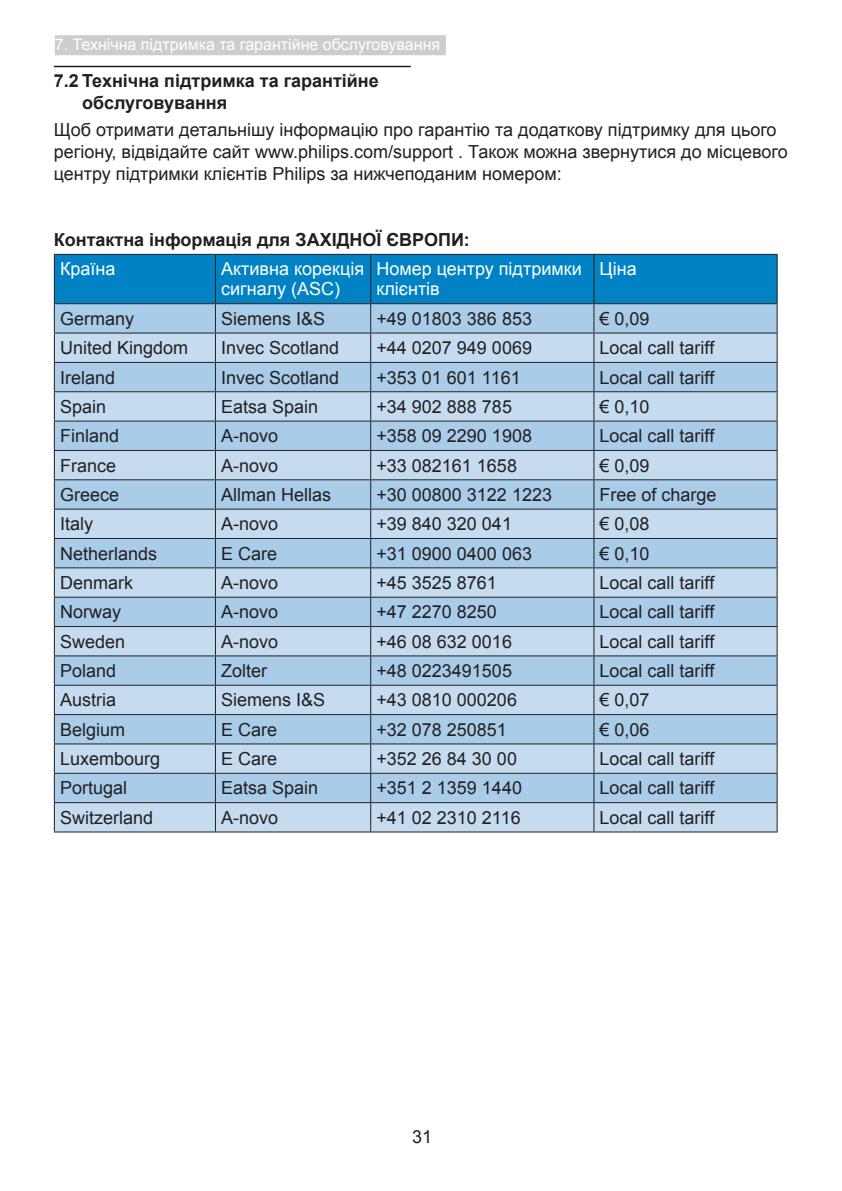
<style>
.page{position:relative;width:842px;height:1191px;background:#fff}
.page>*{position:absolute;margin:0;border:0;box-sizing:border-box;transform-origin:0 0}
.t1{font:18px/22px "Arial";color:#231f20}
.t2{font:18px/20px "Arial";color:#fff}
.Heading_3{font:700 18px/22px "Arial";color:#231f20}
.段落样式1{font:700 18px "Arial";color:#231f20}
.t3{font:16px "Arial";color:#fff}
</style>
<div class="page">
<div style="left:55px;top:35px;width:391px;height:20px;background:#cdcdcd"></div>
<hr style="left:54px;top:66px;width:357px;height:1px;background:#231f20">
<hr style="left:54px;top:831px;width:161px;height:1px;background:#231f20">
<hr style="left:215px;top:831px;width:156px;height:1px;background:#231f20">
<hr style="left:371px;top:831px;width:223px;height:1px;background:#231f20">
<svg style="left:54px;top:254px;width:724px;height:577px;background:#a1c5e0"></svg>
<hr style="left:594px;top:802px;width:184px;height:1px;background:#231f20">
<hr style="left:594px;top:831px;width:184px;height:1px;background:#231f20">
<p class="t3" style="left:55px;top:34px;width:387px">7. Технічна підтримка та гарантійне обслуговування</p>
<p class="Heading_3" style="left:82px;top:71px;width:298px;text-indent:-28px">7.2 Технічна підтримка та гарантійне обслуговування</p>
<p class="t1" style="left:54px;top:118px;width:735px">Щоб отримати детальнішу інформацію про гарантію та додаткову підтримку для цього регіону, відвідайте сайт www.philips.com/support . Також можна звернутися до місцевого центру підтримки клієнтів Philips за нижчеподаним номером:</p>
<p class="段落样式1" style="left:54px;top:227px;width:418px">Контактна інформація для ЗАХІДНОЇ ЄВРОПИ:</p>
<p class="t2" style="left:60px;top:259px;width:57px">Країна</p>
<p class="t2" style="left:221px;top:259px;width:144px">Активна корекція сигналу (ASC)</p>
<p class="t2" style="left:376px;top:259px;width:207px">Номер центру підтримки клієнтів</p>
<p class="t2" style="left:600px;top:259px;width:39px">Ціна</p>
<p class="t1" style="left:60px;top:308px;width:76px">Germany</p>
<p class="t1" style="left:221px;top:308px;width:106px">Siemens I&amp;S</p>
<p class="t1" style="left:376px;top:308px;width:157px">+49 01803 386 853</p>
<p class="t1" style="left:600px;top:308px;width:52px">€ 0,09</p>
<p class="t1" style="left:60px;top:337px;width:130px">United Kingdom</p>
<p class="t1" style="left:221px;top:337px;width:120px">Invec Scotland</p>
<p class="t1" style="left:376px;top:337px;width:157px">+44 0207 949 0069</p>
<p class="t1" style="left:600px;top:337px;width:116px">Local call tariff</p>
<p class="t1" style="left:60px;top:366px;width:57px">Ireland</p>
<p class="t1" style="left:221px;top:366px;width:120px">Invec Scotland</p>
<p class="t1" style="left:376px;top:366px;width:146px">+353 01 601 1161</p>
<p class="t1" style="left:600px;top:366px;width:116px">Local call tariff</p>
<p class="t1" style="left:60px;top:396px;width:48px">Spain</p>
<p class="t1" style="left:221px;top:396px;width:99px">Eatsa Spain</p>
<p class="t1" style="left:376px;top:396px;width:137px">+34 902 888 785</p>
<p class="t1" style="left:600px;top:396px;width:52px">€ 0,10</p>
<p class="t1" style="left:60px;top:425px;width:61px">Finland</p>
<p class="t1" style="left:221px;top:425px;width:59px">A-novo</p>
<p class="t1" style="left:376px;top:425px;width:157px">+358 09 2290 1908</p>
<p class="t1" style="left:600px;top:425px;width:116px">Local call tariff</p>
<p class="t1" style="left:60px;top:454px;width:58px">France</p>
<p class="t1" style="left:221px;top:454px;width:59px">A-novo</p>
<p class="t1" style="left:376px;top:454px;width:142px">+33 082161 1658</p>
<p class="t1" style="left:600px;top:454px;width:52px">€ 0,09</p>
<p class="t1" style="left:60px;top:484px;width:61px">Greece</p>
<p class="t1" style="left:221px;top:484px;width:112px">Allman Hellas</p>
<p class="t1" style="left:376px;top:484px;width:177px">+30 00800 3122 1223</p>
<p class="t1" style="left:600px;top:484px;width:119px">Free of charge</p>
<p class="t1" style="left:60px;top:513px;width:35px">Italy</p>
<p class="t1" style="left:221px;top:513px;width:59px">A-novo</p>
<p class="t1" style="left:376px;top:513px;width:137px">+39 840 320 041</p>
<p class="t1" style="left:600px;top:513px;width:52px">€ 0,08</p>
<p class="t1" style="left:60px;top:542px;width:99px">Netherlands</p>
<p class="t1" style="left:221px;top:542px;width:58px">E Care</p>
<p class="t1" style="left:376px;top:542px;width:157px">+31 0900 0400 063</p>
<p class="t1" style="left:600px;top:542px;width:52px">€ 0,10</p>
<p class="t1" style="left:60px;top:572px;width:75px">Denmark</p>
<p class="t1" style="left:221px;top:572px;width:59px">A-novo</p>
<p class="t1" style="left:376px;top:572px;width:122px">+45 3525 8761</p>
<p class="t1" style="left:600px;top:572px;width:116px">Local call tariff</p>
<p class="t1" style="left:60px;top:601px;width:63px">Norway</p>
<p class="t1" style="left:221px;top:601px;width:59px">A-novo</p>
<p class="t1" style="left:376px;top:601px;width:122px">+47 2270 8250</p>
<p class="t1" style="left:600px;top:601px;width:116px">Local call tariff</p>
<p class="t1" style="left:60px;top:630px;width:67px">Sweden</p>
<p class="t1" style="left:221px;top:630px;width:59px">A-novo</p>
<p class="t1" style="left:376px;top:630px;width:137px">+46 08 632 0016</p>
<p class="t1" style="left:600px;top:630px;width:116px">Local call tariff</p>
<p class="t1" style="left:60px;top:660px;width:58px">Poland</p>
<p class="t1" style="left:221px;top:660px;width:48px">Zolter</p>
<p class="t1" style="left:376px;top:660px;width:137px">+48 0223491505</p>
<p class="t1" style="left:600px;top:660px;width:116px">Local call tariff</p>
<p class="t1" style="left:60px;top:689px;width:58px">Austria</p>
<p class="t1" style="left:221px;top:689px;width:106px">Siemens I&amp;S</p>
<p class="t1" style="left:376px;top:689px;width:142px">+43 0810 000206</p>
<p class="t1" style="left:600px;top:689px;width:52px">€ 0,07</p>
<p class="t1" style="left:60px;top:718px;width:67px">Belgium</p>
<p class="t1" style="left:221px;top:718px;width:58px">E Care</p>
<p class="t1" style="left:376px;top:718px;width:132px">+32 078 250851</p>
<p class="t1" style="left:600px;top:718px;width:52px">€ 0,06</p>
<p class="t1" style="left:60px;top:748px;width:102px">Luxembourg</p>
<p class="t1" style="left:221px;top:748px;width:58px">E Care</p>
<p class="t1" style="left:376px;top:748px;width:142px">+352 26 84 30 00</p>
<p class="t1" style="left:600px;top:748px;width:116px">Local call tariff</p>
<p class="t1" style="left:60px;top:777px;width:69px">Portugal</p>
<p class="t1" style="left:221px;top:777px;width:99px">Eatsa Spain</p>
<p class="t1" style="left:376px;top:777px;width:147px">+351 2 1359 1440</p>
<p class="t1" style="left:600px;top:777px;width:116px">Local call tariff</p>
<p class="t1" style="left:60px;top:806px;width:95px">Switzerland</p>
<p class="t1" style="left:221px;top:806px;width:59px">A-novo</p>
<p class="t1" style="left:376px;top:806px;width:146px">+41 02 2310 2116</p>
<p class="t1" style="left:600px;top:806px;width:116px">Local call tariff</p>
<p class="t1" style="left:412px;top:1126px;width:22px">31</p>
</div>
